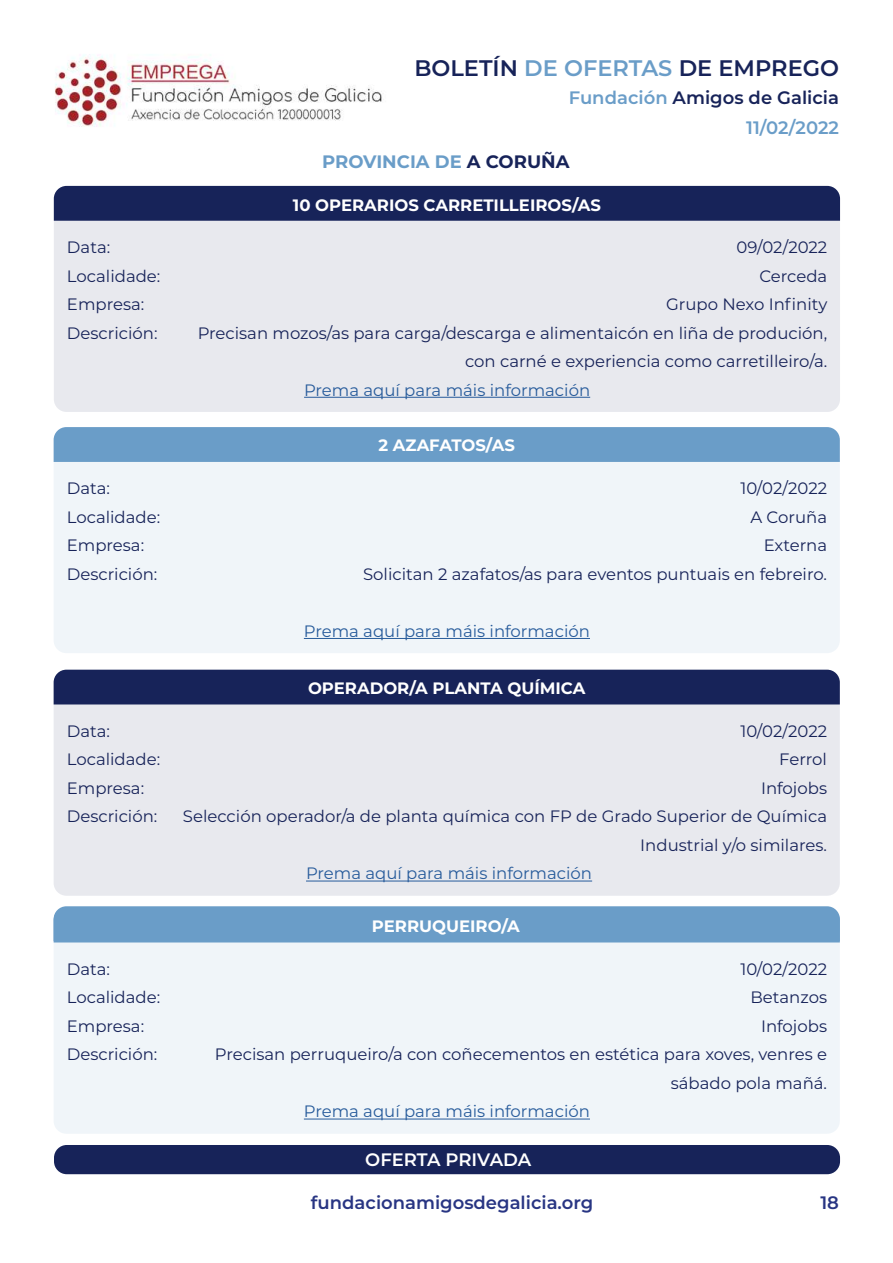
<style>
.page{position:relative;width:893px;height:1263px;background:#fff}
.page>*{position:absolute;margin:0;border:0;box-sizing:border-box;transform-origin:0 0}
.t1{font:600 22.5px "Montserrat";color:#172359}
.t2{font:600 18px "Montserrat";color:#283583}
.t3{font:600 18px "Montserrat";color:#172359}
.t4{font:700 18px "Montserrat";color:#6a9dc8}
.t5{font:600 18px "Montserrat";letter-spacing:-.005em;color:#fff}
.t6{font:600 18px "Montserrat";letter-spacing:-.005em;color:#6a9dc8}
.t7{font:16.5px/28.5px "Montserrat";color:#172359;text-align:right}
.t8{font:16.5px "Montserrat";color:#275b9b}
.t9{font:700 16.5px "Montserrat";color:#fff}
.s1{color:#6a9dc8}
.s2{color:#172359}
</style>
<div class="page">
<img style="left:55px;top:54px;width:327px;height:73px">
<div style="left:54px;top:1145px;width:786px;height:29px;background:#172359;border-radius:13px"></div>
<div style="left:54px;top:221px;width:786px;height:191px;background:#e8e9ee"></div>
<div style="left:54px;top:462px;width:786px;height:191px;background:#f0f5f9"></div>
<div style="left:54px;top:704px;width:786px;height:192px;background:#e8e9ee"></div>
<div style="left:54px;top:942px;width:786px;height:192px;background:#f0f5f9"></div>
<div style="left:54px;top:186px;width:786px;height:35px;background:#172359"></div>
<div style="left:54px;top:427px;width:786px;height:35px;background:#6a9dc8"></div>
<div style="left:54px;top:670px;width:786px;height:34px;background:#172359"></div>
<div style="left:54px;top:906px;width:786px;height:36px;background:#6a9dc8"></div>
<hr style="left:304px;top:397px;width:286px;height:1px;background:#275b9b">
<hr style="left:304px;top:638px;width:286px;height:1px;background:#275b9b">
<hr style="left:306px;top:881px;width:286px;height:1px;background:#275b9b">
<hr style="left:304px;top:1118px;width:286px;height:1px;background:#275b9b">
<h1 class="t1" style="left:414px;top:52px;width:426px">BOLETÍN <span class="s1">DE OFERTAS</span> DE EMPREGO</h1>
<p class="t3" style="left:569px;top:85px;width:272px"><span class="s1">Fundación</span> Amigos de Galicia</p>
<p class="t4" style="left:322px;top:148px;width:249px">PROVINCIA DE <span class="s2">A CORUÑA</span></p>
<p class="t9" style="left:293px;top:193px;width:310px">10 OPERARIOS CARRETILLEIROS/AS</p>
<p class="t6" style="left:746px;top:115px;width:94px">11/02/2022</p>
<p class="t7" style="left:67px;top:232px;width:45px">Data:</p>
<p class="t7" style="left:736px;top:232px;width:92px">09/02/2022</p>
<p class="t7" style="left:67px;top:261px;width:95px">Localidade:</p>
<p class="t7" style="left:759px;top:261px;width:69px">Cerceda</p>
<p class="t7" style="left:67px;top:289px;width:79px">Empresa:</p>
<p class="t7" style="left:666px;top:289px;width:163px">Grupo Nexo Infinity</p>
<p class="t7" style="left:67px;top:318px;width:92px">Descrición:</p>
<p class="t7" style="left:198px;top:318px;width:631px">Precisan mozos/as para carga/descarga e alimentaicón en liña de produción, con carné e experiencia como carretilleiro/a.</p>
<p class="t8" style="left:304px;top:378px;width:288px">Prema aquí para máis información</p>
<p class="t9" style="left:379px;top:433px;width:138px">2 AZAFATOS/AS</p>
<p class="t7" style="left:67px;top:474px;width:45px">Data:</p>
<p class="t7" style="left:740px;top:474px;width:88px">10/02/2022</p>
<p class="t7" style="left:67px;top:502px;width:95px">Localidade:</p>
<p class="t7" style="left:750px;top:502px;width:78px">A Coruña</p>
<p class="t7" style="left:67px;top:531px;width:79px">Empresa:</p>
<p class="t7" style="left:764px;top:531px;width:65px">Externa</p>
<p class="t7" style="left:67px;top:559px;width:92px">Descrición:</p>
<p class="t7" style="left:363px;top:559px;width:465px">Solicitan 2 azafatos/as para eventos puntuais en febreiro.</p>
<p class="t8" style="left:304px;top:620px;width:288px">Prema aquí para máis información</p>
<p class="t9" style="left:308px;top:676px;width:279px">OPERADOR/A PLANTA QUÍMICA</p>
<p class="t7" style="left:67px;top:716px;width:45px">Data:</p>
<p class="t7" style="left:740px;top:716px;width:88px">10/02/2022</p>
<p class="t7" style="left:67px;top:745px;width:95px">Localidade:</p>
<p class="t7" style="left:779px;top:745px;width:49px">Ferrol</p>
<p class="t7" style="left:67px;top:773px;width:79px">Empresa:</p>
<p class="t7" style="left:761px;top:773px;width:68px">Infojobs</p>
<p class="t7" style="left:67px;top:802px;width:92px">Descrición:</p>
<p class="t7" style="left:183px;top:802px;width:646px">Selección operador/a de planta química con FP de Grado Superior de Química<br>Industrial y/o similares.</p>
<p class="t8" style="left:306px;top:862px;width:288px">Prema aquí para máis información</p>
<p class="t9" style="left:372px;top:914px;width:149px">PERRUQUEIRO/A</p>
<p class="t7" style="left:67px;top:954px;width:45px">Data:</p>
<p class="t7" style="left:740px;top:954px;width:88px">10/02/2022</p>
<p class="t7" style="left:67px;top:983px;width:95px">Localidade:</p>
<p class="t7" style="left:750px;top:983px;width:78px">Betanzos</p>
<p class="t7" style="left:67px;top:1011px;width:79px">Empresa:</p>
<p class="t7" style="left:761px;top:1011px;width:68px">Infojobs</p>
<p class="t7" style="left:67px;top:1040px;width:92px">Descrición:</p>
<p class="t7" style="left:215px;top:1040px;width:614px">Precisan perruqueiro/a con coñecementos en estética para xoves, venres e sábado pola mañá.</p>
<p class="t8" style="left:304px;top:1100px;width:288px">Prema aquí para máis información</p>
<p class="t5" style="left:365px;top:1147px;width:168px">OFERTA PRIVADA</p>
<p class="t2" style="left:311px;top:1190px;width:284px">fundacionamigosdegalicia.org</p>
<p class="t2" style="left:820px;top:1190px;width:20px">18</p>
</div>
